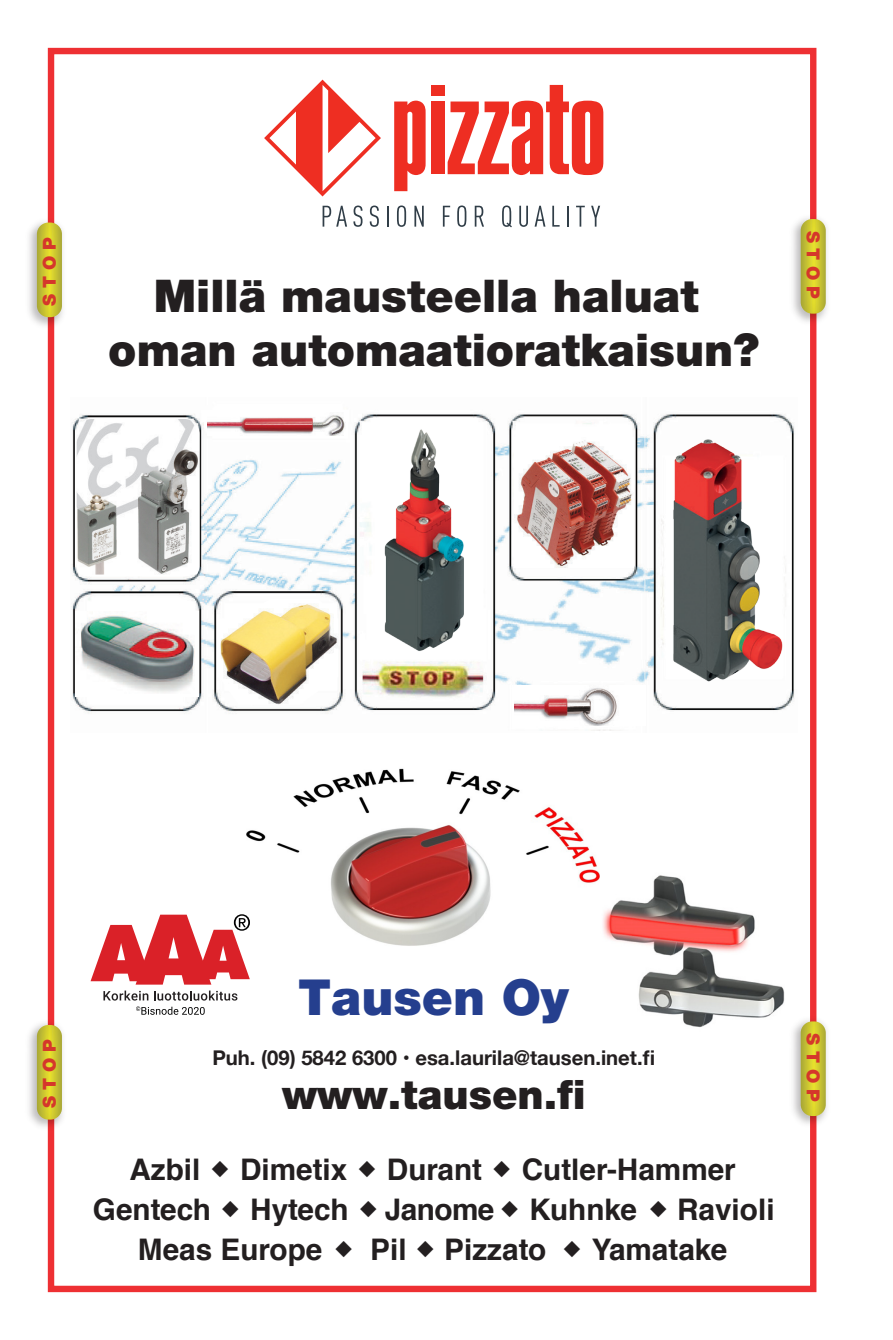
<style>
.page{position:relative;width:893px;height:1340px;background:#fff}
.page>*{position:absolute;margin:0;border:0;box-sizing:border-box;transform-origin:0 0}
.t1{font:900 49.73px "Helvetica Neue";color:#253f8e}
.t2{font:900 45.23px/54px "Helvetica Neue";color:#231f20;text-align:center}
.t3{font:900 40.73px "Helvetica Neue";color:#231f20}
.t4{font:700 29.7px/39.6px "Helvetica";color:#231f20}
.t5{font:700 20.25px "Helvetica Neue";color:#231f20}
.t6{font:900 18px "Helvetica Neue";letter-spacing:.32em;color:#d5372b}
</style>
<div class="page">
<img style="left:602px;top:875px;width:183px;height:153px">
<img style="left:246px;top:768px;width:354px;height:178px">
<div style="left:48px;top:48px;width:768px;height:1244px;border:6px solid #ee3033"></div>
<img style="left:71px;top:414px;width:723px;height:317px">
<img style="left:207px;top:414px;width:138px;height:21px">
<img style="left:514px;top:685px;width:132px;height:40px">
<img style="left:221px;top:599px;width:117px;height:106px">
<img style="left:514px;top:438px;width:120px;height:129px">
<img style="left:76px;top:611px;width:122px;height:85px">
<img style="left:77px;top:419px;width:123px;height:155px">
<svg style="left:264px;top:80px;width:117px;height:116px"></svg>
<div style="left:431px;top:85px;width:14px;height:11px;background:#ee2e22"></div>
<div style="left:431px;top:101px;width:14px;height:73px;background:#ee2e22"></div>
<svg style="left:394px;top:101px;width:32px;height:90px"></svg>
<svg style="left:448px;top:85px;width:155px;height:90px"></svg>
<svg style="left:323px;top:206px;width:24px;height:21px"></svg>
<svg style="left:353px;top:205px;width:9px;height:22px"></svg>
<svg style="left:370px;top:205px;width:9px;height:22px"></svg>
<hr style="left:387px;top:206px;width:2px;height:21px;background:#313e48">
<svg style="left:397px;top:205px;width:9px;height:22px"></svg>
<svg style="left:414px;top:206px;width:10px;height:21px"></svg>
<svg style="left:443px;top:206px;width:7px;height:21px"></svg>
<svg style="left:457px;top:205px;width:9px;height:22px"></svg>
<svg style="left:475px;top:206px;width:9px;height:21px"></svg>
<svg style="left:502px;top:205px;width:10px;height:22px"></svg>
<svg style="left:519px;top:206px;width:9px;height:21px"></svg>
<svg style="left:535px;top:206px;width:10px;height:21px"></svg>
<svg style="left:552px;top:206px;width:8px;height:21px"></svg>
<hr style="left:567px;top:206px;width:2px;height:21px;background:#313e48">
<svg style="left:576px;top:206px;width:9px;height:21px"></svg>
<svg style="left:591px;top:206px;width:9px;height:21px"></svg>
<img style="left:383px;top:424px;width:84px;height:228px">
<img style="left:670px;top:436px;width:115px;height:247px">
<img style="left:793px;top:212px;width:34px;height:117px">
<svg style="left:801px;top:219px;width:25px;height:94px"></svg>
<svg style="left:801px;top:219px;width:25px;height:94px;background:#c9c433"></svg>
<img style="left:29px;top:216px;width:34px;height:117px">
<svg style="left:37px;top:222px;width:25px;height:95px"></svg>
<svg style="left:37px;top:222px;width:25px;height:95px;background:#c9c432"></svg>
<img style="left:793px;top:1014px;width:34px;height:117px">
<svg style="left:801px;top:1021px;width:25px;height:95px"></svg>
<svg style="left:801px;top:1021px;width:25px;height:95px;background:#c9c433"></svg>
<img style="left:29px;top:1017px;width:34px;height:117px">
<svg style="left:37px;top:1024px;width:25px;height:95px"></svg>
<svg style="left:37px;top:1024px;width:25px;height:95px;background:#c9c432"></svg>
<svg style="left:103px;top:990px;width:45px;height:10px"></svg>
<svg style="left:154px;top:990px;width:83px;height:10px"></svg>
<svg style="left:136px;top:1006px;width:69px;height:8px"></svg>
<svg style="left:91px;top:914px;width:159px;height:70px"></svg>
<p class="t6" style="left:39px;top:305px;width:70px;rotate:-90deg">STOP</p>
<h2 class="t2" style="left:108px;top:269px;width:652px">Millä mausteella haluat oman automaatioratkaisun?</h2>
<p class="t6" style="left:824px;top:231px;width:70px;rotate:90deg">STOP</p>
<p class="t6" style="left:39px;top:1107px;width:70px;rotate:-90deg">STOP</p>
<h1 class="t1" style="left:298px;top:967px;width:272px">Tausen Oy</h1>
<p class="t5" style="left:212px;top:1042px;width:444px">Puh. (09) 5842 6300 • esa.laurila@tausen.inet.fi</p>
<h3 class="t3" style="left:282px;top:1070px;width:305px">www.tausen.fi</h3>
<p class="t4" style="left:129px;top:1150px;width:73px">Azbil</p>
<p class="t4" style="left:240px;top:1150px;width:109px">Dimetix</p>
<p class="t4" style="left:387px;top:1150px;width:97px">Durant</p>
<p class="t4" style="left:522px;top:1150px;width:216px">Cutler-Hammer</p>
<p class="t4" style="left:93px;top:1190px;width:120px">Gentech</p>
<p class="t4" style="left:592px;top:1190px;width:184px;text-indent:85px">Ravioli<br>Yamatake</p>
<p class="t4" style="left:138px;top:1190px;width:501px;text-indent:112px">Hytech Janome Kuhnke<br>Meas Europe</p>
<p class="t4" style="left:370px;top:1229px;width:38px">Pil</p>
<p class="t4" style="left:444px;top:1229px;width:103px">Pizzato</p>
<p class="t6" style="left:824px;top:1033px;width:70px;rotate:90deg">STOP</p>
</div>
